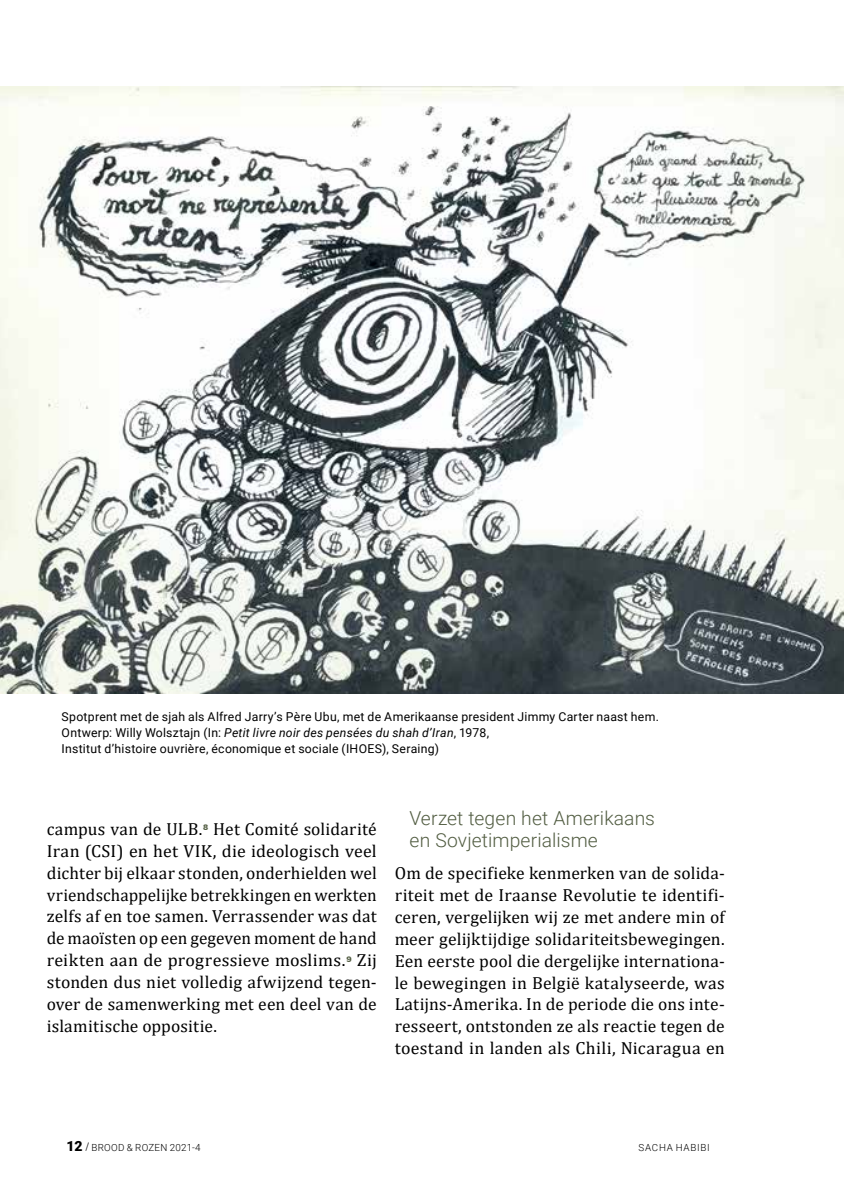
<style>
.page{position:relative;width:844px;height:1191px;background:#fff}
.page>*{position:absolute;margin:0;border:0;box-sizing:border-box;transform-origin:0 0}
.t1{font:300 19.25px/22.8px "Roboto";letter-spacing:.005em;color:#525d42}
.t2{font:17.5px/21.9px "Cambria";letter-spacing:.01em;color:#000;text-align:justify}
.t3{font:12.25px/15.8px "Roboto";letter-spacing:.02em;color:#000}
.t4{font:300 9.8px "Roboto";letter-spacing:.035em;color:#000}
.t5{font:300 9.8px "Roboto";letter-spacing:.07em;color:#000}
.t6{font:900 7.7px "Zurich BT";color:#525d42}
.s1{font-style:italic}
.s2{font-weight:900;font-size:14px}
.s3{font-family:"Zurich BT";font-weight:400;font-size:10.5px}
</style>
<div class="page">
<img style="left:0;top:87px;width:843px;height:607px">
<p class="t3" style="left:62px;top:708px;width:598px">Spotprent met de sjah als Alfred Jarry’s Père Ubu, met de Amerikaanse president Jimmy Carter naast hem.<br>Ontwerp: Willy Wolsztajn (In: <span class="s1">Petit livre noir des pensées du shah d’Iran</span>, 1978,<br>Institut d’histoire ouvrière, économique et sociale (IHOES), Seraing)</p>
<p class="t2" style="left:47px;top:818px;width:331px;text-indent:167px">Het Comité solidarité Iran (CSI) en het VIK, die ideologisch veel dichter bij elkaar stonden, onderhielden wel vriendschappelijke betrekkingen en werkten zelfs af en toe samen. Verrassender was dat de maoïsten op een gegeven moment de hand reikten aan de progressieve moslims.</p>
<p class="t2" style="left:47px;top:818px;width:157px">campus van de ULB.</p>
<p class="t6" style="left:203px;top:823px;width:7px">8</p>
<p class="t2" style="left:47px;top:949px;width:331px;text-indent:310px">Zij stonden dus niet volledig afwijzend tegen&shy;over de samenwerking met een deel van de islamitische oppositie.</p>
<p class="t6" style="left:346px;top:954px;width:7px">9</p>
<p class="t1" style="left:409px;top:805px;width:247px">Verzet tegen het Amerikaans en Sovjetimperialisme</p>
<p class="t2" style="left:394px;top:862px;width:331px">Om de specifieke kenmerken van de solida&shy;riteit met de Iraanse Revolutie te identifi&shy;ceren, vergelijken wij ze met andere min of meer gelijktijdige solidariteitsbewegingen.<br>Een eerste pool die dergelijke internationa&shy;le bewegingen in België katalyseerde, was Latijns-Amerika. In de periode die ons inte&shy;resseert, ontstonden ze als reactie tegen de toestand in landen als Chili, Nicaragua en</p>
<p class="t4" style="left:66px;top:1140px;width:136px"><span class="s2">12</span> <span class="s3">/</span> BROOD &amp; ROZEN 2021-4</p>
<p class="t5" style="left:638px;top:1140px;width:73px">SACHA HABIBI</p>
</div>
